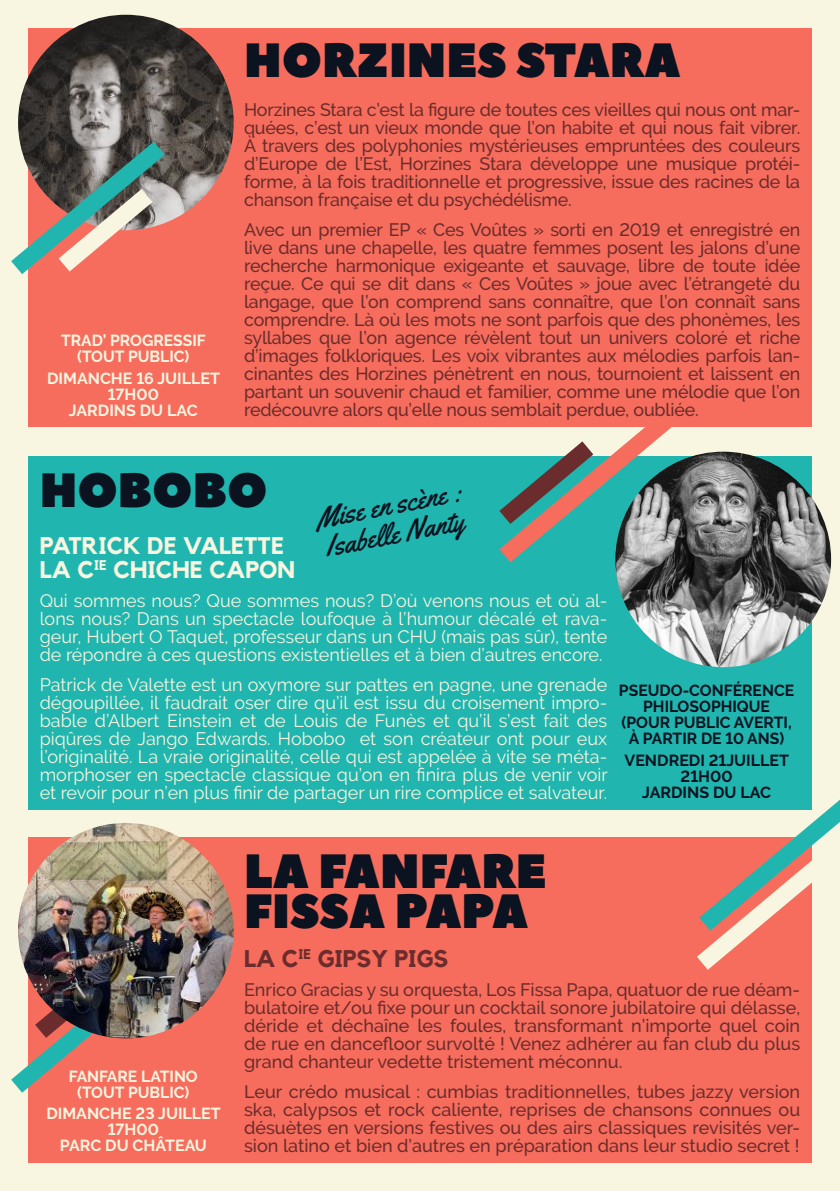
<style>
.page{position:relative;width:840px;height:1191px;background:#fff}
.page>*{position:absolute;margin:0;border:0;box-sizing:border-box;transform-origin:0 0}
.t1{font:48px/40px "Peace Sans";color:#0b1320}
.t2{font:29px/29px "Yellowtail";color:#0b1320}
.t3{font:700 24px/24px "Kollektif";color:#f8f5e1}
.t4{font:700 24px "Kollektif";color:#6a2c2c}
.t5{font:500 18px/18px "Raleway";letter-spacing:-.01em;color:#6a2c2c;text-align:justify}
.t6{font:18px/18px "Raleway";color:#f8f5e1;text-align:justify}
.t7{font:700 16px/16px "Raleway";color:#f8f5e1;text-align:center}
.t8{font:700 16px/16px "Raleway";color:#0b1320;text-align:center}
</style>
<div class="page">
<div style="left:0;top:0;width:839px;height:1191px;background:#f8f5e1"></div>
<div style="left:28px;top:28px;width:783px;height:399px;background:#f66d5d"></div>
<div style="left:28px;top:456px;width:783px;height:354px;background:#20b6af"></div>
<svg style="left:499px;top:427px;width:177px;height:135px"></svg>
<div style="left:28px;top:837px;width:783px;height:325px;background:#f66d5d"></div>
<svg style="left:697px;top:799px;width:142px;height:170px"></svg>
<img style="left:18px;top:15px;width:215px;height:215px;border-radius:108px">
<img style="left:615px;top:452px;width:215px;height:215px;border-radius:108px">
<svg style="left:11px;top:958px;width:159px;height:134px"></svg>
<img style="left:18px;top:823px;width:215px;height:215px;border-radius:108px">
<svg style="left:11px;top:142px;width:153px;height:132px"></svg>
<p class="t7" style="left:61px;top:333px;width:146px">TRAD’ PROGRESSIF (TOUT PUBLIC)</p>
<p class="t7" style="left:47px;top:370px;width:174px">DIMANCHE 16 JUILLET<br>17H00<br>JARDINS DU LAC</p>
<h1 class="t1" style="left:244px;top:42px;width:438px">HORZINES STARA</h1>
<p class="t5" style="left:244px;top:101px;width:557px">Horzines Stara c’est la figure de toutes ces vieilles qui nous ont mar&shy;quées, c’est un vieux monde que l’on habite et qui nous fait vibrer.<br>À travers des polyphonies mystérieuses empruntées des couleurs d’Europe de l’Est, Horzines Stara développe une musique protéi&shy;forme, à la fois traditionnelle et progressive, issue des racines de la chanson française et du psychédélisme.</p>
<p class="t5" style="left:244px;top:220px;width:557px">Avec un premier EP « Ces Voûtes » sorti en 2019 et enregistré en live dans une chapelle, les quatre femmes posent les jalons d’une recherche harmonique exigeante et sauvage, libre de toute idée reçue. Ce qui se dit dans « Ces Voûtes » joue avec l’étrangeté du langage, que l’on comprend sans connaître, que l’on connaît sans comprendre. Là où les mots ne sont parfois que des phonèmes, les syllabes que l’on agence révèlent tout un univers coloré et riche d’images folkloriques. Les voix vibrantes aux mélodies parfois lan&shy;cinantes des Horzines pénètrent en nous, tournoient et laissent en partant un souvenir chaud et familier, comme une mélodie que l’on redécouvre alors qu’elle nous semblait perdue, oubliée.</p>
<h1 class="t1" style="left:40px;top:472px;width:229px">HOBOBO</h1>
<h2 class="t2" style="left:313px;top:505px;width:149px;rotate:-11deg">Mise en scène :<br>Isabelle Nanty</h2>
<h3 class="t3" style="left:40px;top:533px;width:256px">PATRICK DE VALETTE<br>LA C<sup>IE</sup> CHICHE CAPON</h3>
<p class="t6" style="left:40px;top:592px;width:568px">Qui sommes nous? Que sommes nous? D’où venons nous et où al&shy;lons nous? Dans un spectacle loufoque à l’humour décalé et rava&shy;geur, Hubert O Taquet, professeur dans un CHU (mais pas sûr), tente de répondre à ces questions existentielles et à bien d’autres encore.</p>
<p class="t6" style="left:40px;top:675px;width:569px">Patrick de Valette est un oxymore sur pattes en pagne, une grenade dégoupillée, il faudrait oser dire qu’il est issu du croisement impro&shy;bable d’Albert Einstein et de Louis de Funès et qu’il s’est fait des piqûres de Jango Edwards. Hobobo et son créateur ont pour eux l’originalité. La vraie originalité, celle qui est appelée à vite se méta&shy;morphoser en spectacle classique qu’on en finira plus de venir voir et revoir pour n’en plus finir de partager un rire complice et salvateur.</p>
<p class="t8" style="left:618px;top:682px;width:177px">PSEUDO-CONFÉRENCE<br>PHILOSOPHIQUE (POUR PUBLIC AVERTI,<br>À PARTIR DE 10 ANS)</p>
<p class="t8" style="left:624px;top:752px;width:166px">VENDREDI 21JUILLET<br>21H00<br>JARDINS DU LAC</p>
<p class="t7" style="left:69px;top:1068px;width:130px">FANFARE LATINO (TOUT PUBLIC)</p>
<p class="t7" style="left:46px;top:1105px;width:176px">DIMANCHE 23 JUILLET<br>17H00<br>PARC DU CHÂTEAU</p>
<h1 class="t1" style="left:244px;top:853px;width:303px">LA FANFARE<br>FISSA PAPA</h1>
<h3 class="t4" style="left:244px;top:944px;width:206px">LA C<sup>IE</sup> GIPSY PIGS</h3>
<p class="t5" style="left:244px;top:981px;width:557px">Enrico Gracias y su orquesta, Los Fissa Papa, quatuor de rue déam&shy;bulatoire et/ou fixe pour un cocktail sonore jubilatoire qui délasse, déride et déchaîne les foules, transformant n’importe quel coin de rue en dancefloor survolté ! Venez adhérer au fan club du plus grand chanteur vedette tristement méconnu.</p>
<p class="t5" style="left:244px;top:1082px;width:557px">Leur crédo musical : cumbias traditionnelles, tubes jazzy version ska, calypsos et rock caliente, reprises de chansons connues ou désuètes en versions festives ou des airs classiques revisités ver&shy;sion latino et bien d’autres en préparation dans leur studio secret !</p>
</div>
